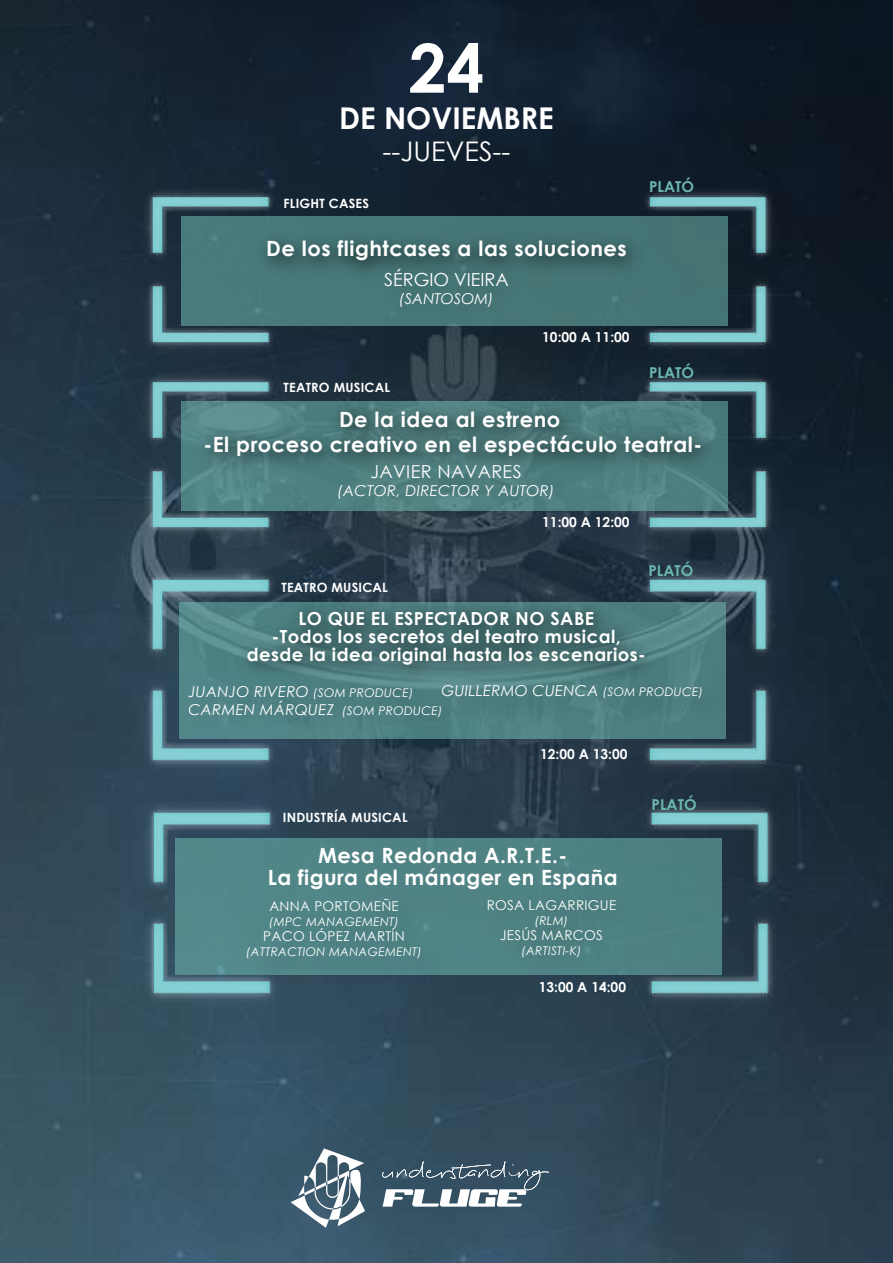
<style>
.page{position:relative;width:893px;height:1263px;background:#fff}
.page>*{position:absolute;margin:0;border:0;box-sizing:border-box;transform-origin:0 0}
.t1{font:700 67.5px "Century Gothic";color:#fff}
.t2{font:700 30px "Century Gothic";color:#fff}
.t3{font:27px "Century Gothic";color:#fff}
.t4{font:700 21px/25.2px "Century Gothic";letter-spacing:.025em;color:#fff;text-align:center}
.t5{font:700 18px/18px "Century Gothic";letter-spacing:.025em;color:#fff;text-align:center}
.t6{font:18px "Century Gothic";letter-spacing:.02em;color:#fff}
.t7{font:18px "Century Gothic";color:#fff}
.t8{font:italic 15px/18px "Century Gothic";letter-spacing:.02em;color:#fff}
.t9{font:700 15px "Century Gothic";color:#6cb8b0}
.t10{font:italic 15px "Century Gothic";color:#fff}
.t11{font:700 13.8px "Century Gothic";color:#fff}
.t12{font:13.5px "Century Gothic";letter-spacing:.02em;color:#fff}
.t13{font:700 12.75px "Century Gothic";letter-spacing:.015em;color:#fff}
.t14{font:italic 12px "Century Gothic";letter-spacing:.02em;color:#fff}
.s1{font-size:12px}
</style>
<div class="page">
<img style="left:0;top:0;width:892px;height:1263px">
<img style="left:102px;top:584px;width:689px;height:247px">
<img style="left:170px;top:664px;width:259px;height:84px">
<img style="left:228px;top:591px;width:446px;height:103px">
<img style="left:429px;top:670px;width:309px;height:78px">
<img style="left:102px;top:145px;width:689px;height:185px">
<img style="left:113px;top:219px;width:676px;height:31px">
<img style="left:113px;top:250px;width:676px;height:80px">
<img style="left:102px;top:330px;width:689px;height:254px">
<img style="left:113px;top:486px;width:676px;height:43px">
<img style="left:113px;top:390px;width:676px;height:96px">
<img style="left:104px;top:748px;width:688px;height:316px">
<div style="left:175px;top:838px;width:546px;height:137px;background:#508384"></div>
<img style="left:190px;top:936px;width:514px;height:79px">
<img style="left:462px;top:936px;width:188px;height:54px">
<img style="left:232px;top:924px;width:225px;height:72px">
<svg style="left:382px;top:1161px;width:167px;height:45px"></svg>
<svg style="left:291px;top:1148px;width:74px;height:80px"></svg>
<h1 class="t1" style="left:409px;top:17px;width:77px">24</h1>
<h2 class="t2" style="left:339px;top:95px;width:216px">DE NOVIEMBRE</h2>
<p class="t3" style="left:383px;top:132px;width:129px">--JUEVES--</p>
<p class="t13" style="left:284px;top:193px;width:87px">FLIGHT CASES</p>
<p class="t4" style="left:266px;top:235px;width:362px">De los flightcases a las soluciones</p>
<p class="t7" style="left:384px;top:267px;width:126px">SÉRGIO VIEIRA</p>
<p class="t10" style="left:399px;top:288px;width:96px">(SANTOSOM)</p>
<p class="t13" style="left:284px;top:377px;width:108px">TEATRO MUSICAL</p>
<p class="t11" style="left:542px;top:326px;width:89px">10:00 A 11:00</p>
<p class="t9" style="left:649px;top:175px;width:46px">PLATÓ</p>
<p class="t9" style="left:649px;top:361px;width:46px">PLATÓ</p>
<p class="t4" style="left:204px;top:406px;width:500px">De la idea al estreno<br>-El proceso creativo en el espectáculo teatral-</p>
<p class="t6" style="left:371px;top:459px;width:153px">JAVIER NAVARES</p>
<p class="t8" style="left:337px;top:481px;width:219px">(ACTOR, DIRECTOR Y AUTOR)</p>
<p class="t13" style="left:281px;top:577px;width:108px">TEATRO MUSICAL</p>
<p class="t11" style="left:542px;top:511px;width:89px">11:00 A 12:00</p>
<p class="t9" style="left:648px;top:559px;width:46px">PLATÓ</p>
<p class="t5" style="left:247px;top:608px;width:400px">LO QUE EL ESPECTADOR NO SABE<br>-Todos los secretos del teatro musical, desde la idea original hasta los escenarios-</p>
<p class="t8" style="left:441px;top:682px;width:263px">GUILLERMO CUENCA <span class="s1">(SOM PRODUCE)</span></p>
<p class="t8" style="left:188px;top:682px;width:256px">JUANJO RIVERO <span class="s1">(SOM PRODUCE)<br></span>CARMEN MÁRQUEZ <span class="s1">(SOM PRODUCE)</span></p>
<p class="t13" style="left:283px;top:808px;width:126px">INDUSTRÍA MUSICAL</p>
<p class="t11" style="left:540px;top:743px;width:89px">12:00 A 13:00</p>
<p class="t4" style="left:268px;top:843px;width:351px;line-height:22.5px">Mesa Redonda A.R.T.E.-<br>La figura del mánager en España</p>
<p class="t12" style="left:269px;top:896px;width:131px">ANNA PORTOMEÑE</p>
<p class="t14" style="left:269px;top:913px;width:131px">(MPC MANAGEMENT)</p>
<p class="t12" style="left:263px;top:926px;width:143px">PACO LÓPEZ MARTÍN</p>
<p class="t14" style="left:246px;top:943px;width:177px">(ATTRACTION MANAGEMENT)</p>
<p class="t12" style="left:487px;top:896px;width:131px">ROSA LAGARRIGUE</p>
<p class="t14" style="left:535px;top:912px;width:35px">(RLM)</p>
<p class="t12" style="left:500px;top:926px;width:104px">JESÚS MARCOS</p>
<p class="t14" style="left:521px;top:942px;width:62px">(ARTISTI-K)</p>
<p class="t11" style="left:539px;top:976px;width:89px">13:00 A 14:00</p>
<p class="t9" style="left:652px;top:793px;width:46px">PLATÓ</p>
</div>
